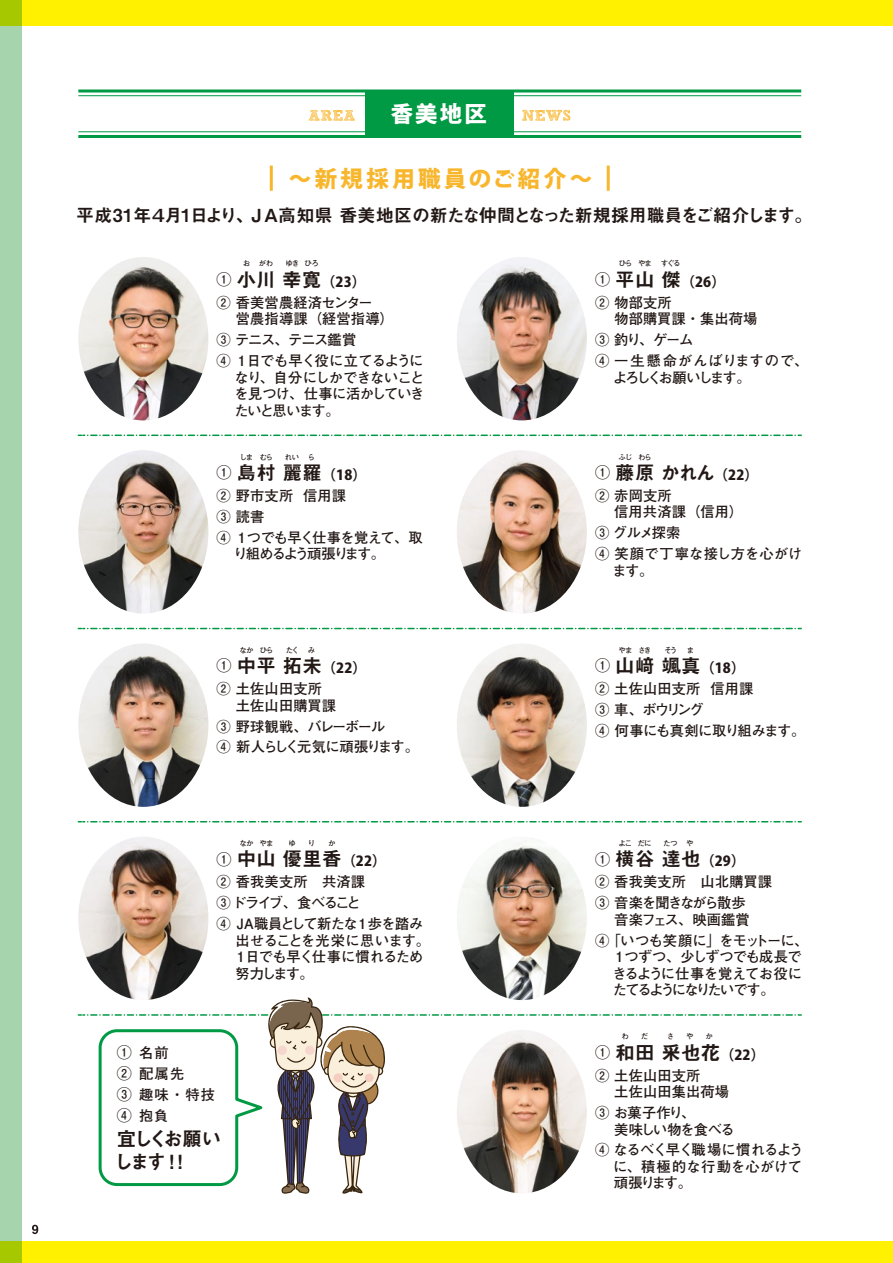
<style>
.page{position:relative;width:893px;height:1263px;background:#fff}
.page>*{position:absolute;margin:0;border:0;box-sizing:border-box;transform-origin:0 0}
.t1{font:800 22.5px "Koz Go Pro";letter-spacing:.15em;color:#f8b62d}
.t2{font:800 22.35px "Koz Go Pr 6 N";color:#fff}
.t3{font:19.5px "Midashi Go Pro MB31";letter-spacing:.01em;color:#221815}
.t4{font:19.5px/22.5px "Midashi Go Pro MB31";letter-spacing:-.15em;color:#221815}
.t5{font:18px "Midashi Go Pro MB31";letter-spacing:-.05em;color:#221815}
.t6{font:700 14.25px/16.5px "Futo Go B101 Pro";letter-spacing:-.025em;color:#221815}
.t7{font:700 14.25px/16.5px "Futo Go B101 Pro";letter-spacing:.01em;color:#221815}
.t8{font:700 14.25px/16.5px "Futo Go B101 Pro";letter-spacing:-.06em;color:#221815}
.t9{font:700 14.25px/20.9px "Futo Go B101 Pro";letter-spacing:-.1em;color:#221815}
.t10{font:700 14.25px/20.9px "Futo Go B101 Pro";letter-spacing:-.075em;color:#221815}
.t11{font:700 14.25px/21px "Futo Go B101 Pro";letter-spacing:-.005em;color:#221815}
.t12{font:700 14.25px/20.9px "Futo Go B101 Pro";letter-spacing:.055em;color:#221815}
.t13{font:700 14.25px/16.5px "Futo Go B101 Pro";letter-spacing:-.045em;color:#221815}
.t14{font:700 14.25px/21px "Futo Go B101 Pro";letter-spacing:.08em;color:#221815}
.t15{font:700 14.25px "Futo Go B101 Pro";letter-spacing:-.14em;color:#221815}
.t16{font:700 14.25px "Futo Go B101 Pro";letter-spacing:-.155em;color:#221815}
.t17{font:800 13.8px "Koz Go Pro";color:#221815}
.t18{font:700 7.5px "Futo Go B101 Pro";letter-spacing:-.15em;color:#221815}
.s1{font-family:"Futo Go B101 Pro";font-weight:700;font-size:15px}
.s2{font-family:"Koz Go Pro";font-weight:800;font-size:13.8px}
.s3{font-size:15px}
.s4{font-family:"Midashi Go Pro MB31";font-weight:400;font-size:19.5px}
</style>
<div class="page">
<div style="left:0;top:0;width:893px;height:25px;background:#fff100"></div>
<div style="left:0;top:1242px;width:893px;height:21px;background:#fff100"></div>
<div style="left:0;top:0;width:21px;height:1263px;background:#a5d4ad"></div>
<img style="left:78px;top:257px;width:130px;height:163px">
<img style="left:78px;top:450px;width:130px;height:164px">
<img style="left:78px;top:644px;width:130px;height:163px">
<img style="left:78px;top:837px;width:130px;height:159px">
<img style="left:457px;top:257px;width:130px;height:163px">
<img style="left:457px;top:450px;width:130px;height:164px">
<img style="left:457px;top:644px;width:130px;height:163px">
<img style="left:457px;top:838px;width:130px;height:158px">
<svg style="left:78px;top:435px;width:723px;height:1px"></svg>
<svg style="left:78px;top:628px;width:723px;height:1px"></svg>
<svg style="left:78px;top:821px;width:723px;height:1px"></svg>
<svg style="left:78px;top:996px;width:723px;height:198px"></svg>
<hr style="left:78px;top:89px;width:723px;height:3px;background:#094">
<hr style="left:78px;top:95px;width:723px;height:1px;background:#094">
<hr style="left:78px;top:135px;width:723px;height:3px;background:#094">
<hr style="left:78px;top:131px;width:723px;height:1px;background:#094">
<svg style="left:522px;top:110px;width:48px;height:11px"></svg>
<svg style="left:309px;top:110px;width:46px;height:11px"></svg>
<div style="left:365px;top:92px;width:149px;height:43px;background:#094"></div>
<hr style="left:270px;top:166px;width:3px;height:25px;background:#f8b62d">
<hr style="left:607px;top:166px;width:3px;height:25px;background:#f8b62d">
<svg style="left:32px;top:1225px;width:6px;height:9px"></svg>
<h2 class="t2" style="left:391px;top:101px;width:97px">香美地区</h2>
<h1 class="t1" style="left:289px;top:164px;width:305px">～新規採用職員のご紹介～</h1>
<p class="t5" style="left:76px;top:201px;width:738px">平成31年４月1日より、ＪＡ高知県 香美地区の新たな仲間となった新規採用職員をご紹介します。</p>
<p class="t18" style="left:243px;top:257px;width:32px">お がわ</p>
<p class="t18" style="left:285px;top:257px;width:35px">ゆき ひろ</p>
<h3 class="t3" style="left:217px;top:264px;width:151px"><span class="s1">①</span> 小川 幸寛<span class="s2">（23）</span></h3>
<p class="t7" style="left:217px;top:292px;width:179px">② 香美営農経済センター<br>　 営農指導課（経営指導）</p>
<p class="t10" style="left:217px;top:327px;width:208px">③ テニス、テニス鑑賞<br>④ １日でも早く役に立てるように</p>
<p class="t6" style="left:234px;top:367px;width:192px;text-align:justify">なり、自分にしかできないことを見つけ、仕事に活かしていきたいと思います。</p>
<p class="t18" style="left:240px;top:451px;width:35px">しま むら</p>
<p class="t18" style="left:285px;top:451px;width:32px">れい ら</p>
<h3 class="t3" style="left:217px;top:457px;width:151px"><span class="s1">①</span> 島村 麗羅<span class="s2">（18）</span></h3>
<p class="t6" style="left:217px;top:483px;width:208px;line-height:21px">② 野市支所 信用課<br>③ 読書<br>④ １つでも早く仕事を覚えて、取</p>
<p class="t15" style="left:234px;top:542px;width:153px">り組めるよう頑張ります。</p>
<p class="t18" style="left:240px;top:644px;width:36px">なか ひら</p>
<p class="t18" style="left:286px;top:644px;width:31px">たく み</p>
<h3 class="t3" style="left:217px;top:650px;width:151px"><span class="s1">①</span> 中平 拓未<span class="s2">（22）</span></h3>
<p class="t7" style="left:217px;top:679px;width:121px">② 土佐山田支所　 土佐山田購買課</p>
<p class="t9" style="left:217px;top:714px;width:204px">③ 野球観戦、バレーボール<br>④ 新人らしく元気に頑張ります。</p>
<p class="t18" style="left:240px;top:837px;width:36px">なか やま</p>
<p class="t18" style="left:288px;top:837px;width:9px">ゆ</p>
<p class="t18" style="left:308px;top:837px;width:9px">り</p>
<p class="t18" style="left:328px;top:837px;width:9px">か</p>
<h3 class="t3" style="left:217px;top:843px;width:171px"><span class="s1">①</span> 中山 優里香<span class="s2">（22）</span></h3>
<p class="t6" style="left:217px;top:869px;width:150px;line-height:21px">② 香我美支所　共済課<br>③ ドライブ、食べること</p>
<p class="t8" style="left:234px;top:914px;width:198px;text-indent:-17px">④ ＪＡ職員として新たな１歩を踏み出せることを光栄に思います。<br>１日でも早く仕事に慣れるため努力します。</p>
<p class="t14" style="left:117px;top:1040px;width:100px"><span class="s3">①</span> 名前<br><span class="s3">②</span> 配属先<br><span class="s3">③</span> 趣味・特技<br><span class="s3">④</span> 抱負</p>
<h3 class="t4" style="left:114px;top:1125px;width:109px">宜しくお願いします！！</h3>
<p class="t18" style="left:619px;top:257px;width:64px">ひら やま すぐる</p>
<p class="t17" style="left:595px;top:273px;width:132px"><span class="s1">①</span> <span class="s4">平山 傑</span>（26）</p>
<p class="t7" style="left:595px;top:292px;width:164px">② 物部支所<br>　 物部購買課・集出荷場</p>
<p class="t12" style="left:595px;top:327px;width:215px">③ 釣り、ゲーム<br>④ 一生懸命がんばりますので、</p>
<p class="t16" style="left:613px;top:366px;width:139px">よろしくお願いします。</p>
<p class="t18" style="left:619px;top:451px;width:35px">ふじ わら</p>
<h3 class="t3" style="left:595px;top:457px;width:165px"><span class="s1">①</span> 藤原 かれん<span class="s2">（22）</span></h3>
<p class="t7" style="left:595px;top:485px;width:150px">② 赤岡支所<br>　 信用共済課（信用）</p>
<p class="t7" style="left:595px;top:521px;width:209px;line-height:20.9px">③ グルメ探索<br>④ 笑顔で丁寧な接し方を心がけ</p>
<p class="t6" style="left:612px;top:560px;width:42px">ます。</p>
<p class="t18" style="left:618px;top:644px;width:34px">やま さき</p>
<p class="t18" style="left:664px;top:644px;width:15px">そう</p>
<p class="t18" style="left:687px;top:644px;width:9px">ま</p>
<h3 class="t3" style="left:595px;top:650px;width:151px"><span class="s1">①</span> 山﨑 颯真<span class="s2">（18）</span></h3>
<p class="t6" style="left:595px;top:676px;width:212px;line-height:21px">② 土佐山田支所 信用課<br>③ 車、ボウリング<br>④ 何事にも真剣に取り組みます。</p>
<p class="t18" style="left:618px;top:837px;width:35px">よこ だに</p>
<p class="t18" style="left:663px;top:837px;width:32px">たつ や</p>
<h3 class="t3" style="left:595px;top:843px;width:151px"><span class="s1">①</span> 横谷 達也<span class="s2">（29）</span></h3>
<p class="t11" style="left:595px;top:869px;width:179px">② 香我美支所　山北購買課<br>③ 音楽を聞きながら散歩</p>
<p class="t6" style="left:595px;top:907px;width:215px;line-height:20.9px">　 音楽フェス、映画鑑賞<br>④「いつも笑顔に」をモットーに、</p>
<p class="t6" style="left:612px;top:947px;width:191px;text-align:justify">１つずつ、少しずつでも成長できるように仕事を覚えてお役にたてるようになりたいです。</p>
<p class="t18" style="left:621px;top:1030px;width:9px">わ</p>
<p class="t18" style="left:641px;top:1030px;width:9px">だ</p>
<p class="t18" style="left:667px;top:1030px;width:9px">さ</p>
<p class="t18" style="left:686px;top:1030px;width:9px">や</p>
<p class="t18" style="left:705px;top:1030px;width:9px">か</p>
<h3 class="t3" style="left:595px;top:1036px;width:171px"><span class="s1">①</span> 和田 采也花<span class="s2">（22）</span></h3>
<p class="t7" style="left:595px;top:1065px;width:136px">② 土佐山田支所<br>　 土佐山田集出荷場</p>
<p class="t13" style="left:595px;top:1102px;width:141px">③ お菓子作り、<br>　 美味しい物を食べる</p>
<p class="t6" style="left:613px;top:1140px;width:192px;text-align:justify;text-indent:-18px">④ なるべく早く職場に慣れるように、積極的な行動を心がけて頑張ります。</p>
</div>
